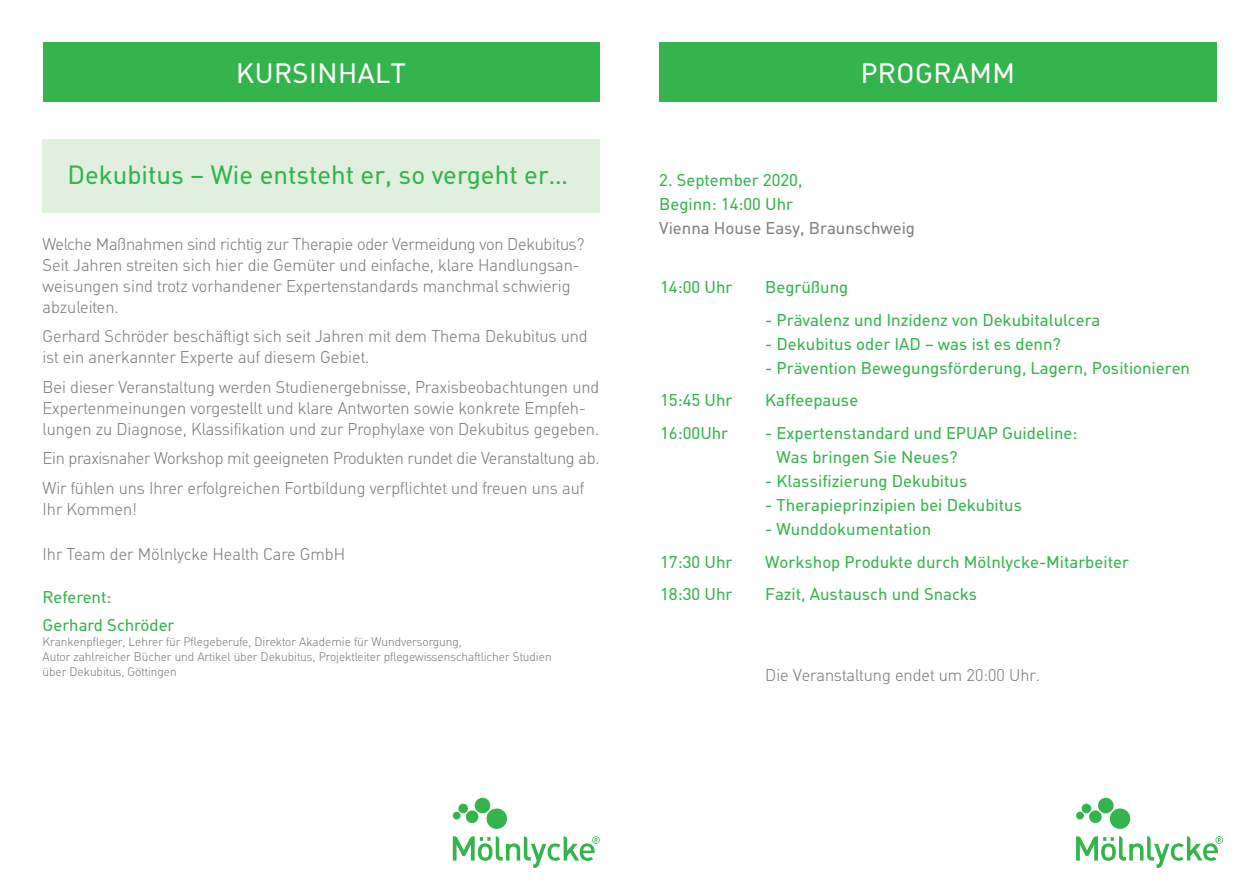
<style>
.page{position:relative;width:1259px;height:893px;background:#fff}
.page>*{position:absolute;margin:0;border:0;box-sizing:border-box;transform-origin:0 0}
.t1{font:27px "MHC Din";letter-spacing:.02em;color:#fff}
.t2{font:25.5px "MHC Din";color:#34b44d}
.t3{font:300 16.5px/21px "MHC Din";color:#808083}
.t4{font:16.5px/24px "MHC Din";color:#34b44d}
.t5{font:16.5px "MHC Din";color:#808083}
.t6{font:300 12px/15px "MHC Din";color:#808083}
</style>
<div class="page">
<div style="left:43px;top:139px;width:557px;height:74px;background:#e1f0de"></div>
<div style="left:43px;top:43px;width:557px;height:59px;background:#34b44d"></div>
<div style="left:659px;top:43px;width:557px;height:59px;background:#34b44d"></div>
<svg style="left:1076px;top:798px;width:147px;height:70px"></svg>
<svg style="left:453px;top:798px;width:147px;height:70px"></svg>
<h1 class="t1" style="left:236px;top:57px;width:171px">KURSINHALT</h1>
<h1 class="t1" style="left:861px;top:57px;width:156px">PROGRAMM</h1>
<h2 class="t2" style="left:68px;top:160px;width:502px">Dekubitus – Wie entsteht er, so vergeht er…</h2>
<p class="t3" style="left:43px;top:233px;width:543px">Welche Maßnahmen sind richtig zur Therapie oder Vermeidung von Dekubitus?<br>Seit Jahren streiten sich hier die Gemüter und einfache, klare Handlungsan&shy;weisungen sind trotz vorhandener Expertenstandards manchmal schwierig abzuleiten.</p>
<p class="t3" style="left:43px;top:326px;width:547px">Gerhard Schröder beschäftigt sich seit Jahren mit dem Thema Dekubitus und ist ein anerkannter Experte auf diesem Gebiet.</p>
<p class="t3" style="left:43px;top:377px;width:558px">Bei dieser Veranstaltung werden Studienergebnisse, Praxisbeobachtungen und<br>Expertenmeinungen vorgestellt und klare Antworten sowie konkrete Empfeh&shy;lungen zu Diagnose, Klassifikation und zur Prophylaxe von Dekubitus gegeben.</p>
<p class="t3" style="left:43px;top:444px;width:558px;line-height:29.5px">Ein praxisnaher Workshop mit geeigneten Produkten rundet die Veranstaltung ab.<br>Wir fühlen uns Ihrer erfolgreichen Fortbildung verpflichtet und freuen uns auf</p>
<p class="t3" style="left:43px;top:499px;width:96px">Ihr Kommen!</p>
<p class="t3" style="left:43px;top:544px;width:304px">Ihr Team der Mölnlycke Health Care GmbH</p>
<p class="t4" style="left:43px;top:583px;width:133px;line-height:28px">Referent:<br>Gerhard Schröder</p>
<p class="t6" style="left:43px;top:635px;width:510px">Krankenpfleger, Lehrer für Pflegeberufe, Direktor Akademie für Wundversorgung,<br>Autor zahlreicher Bücher und Artikel über Dekubitus, Projektleiter pflegewissenschaftlicher Studien über Dekubitus, Göttingen</p>
<p class="t4" style="left:659px;top:168px;width:145px">2. September 2020,<br>Beginn: 14:00 Uhr</p>
<p class="t5" style="left:659px;top:218px;width:257px">Vienna House Easy, Braunschweig</p>
<p class="t4" style="left:660px;top:275px;width:74px">14:00 Uhr</p>
<p class="t4" style="left:765px;top:275px;width:85px">Begrüßung</p>
<p class="t4" style="left:765px;top:308px;width:337px">- Prävalenz und Inzidenz von Dekubitalulcera</p>
<p class="t4" style="left:765px;top:332px;width:297px">- Dekubitus oder IAD – was ist es denn?</p>
<p class="t4" style="left:765px;top:356px;width:426px">- Prävention Bewegungsförderung, Lagern, Positionieren</p>
<p class="t4" style="left:660px;top:388px;width:74px">15:45 Uhr</p>
<p class="t4" style="left:765px;top:388px;width:95px">Kaffeepause</p>
<p class="t4" style="left:660px;top:421px;width:69px">16:00Uhr</p>
<p class="t4" style="left:776px;top:421px;width:302px;text-indent:-11px">- Expertenstandard und EPUAP Guideline:<br>Was bringen Sie Neues?</p>
<p class="t4" style="left:765px;top:469px;width:204px">- Klassifizierung Dekubitus</p>
<p class="t4" style="left:765px;top:493px;width:258px">- Therapieprinzipien bei Dekubitus</p>
<p class="t4" style="left:765px;top:517px;width:167px">- Wunddokumentation</p>
<p class="t4" style="left:660px;top:550px;width:74px">17:30 Uhr</p>
<p class="t4" style="left:765px;top:550px;width:365px">Workshop Produkte durch Mölnlycke-Mitarbeiter</p>
<p class="t4" style="left:660px;top:582px;width:74px">18:30 Uhr</p>
<p class="t4" style="left:765px;top:582px;width:213px">Fazit, Austausch und Snacks</p>
<p class="t3" style="left:765px;top:664px;width:276px">Die Veranstaltung endet um 20:00 Uhr.</p>
</div>
